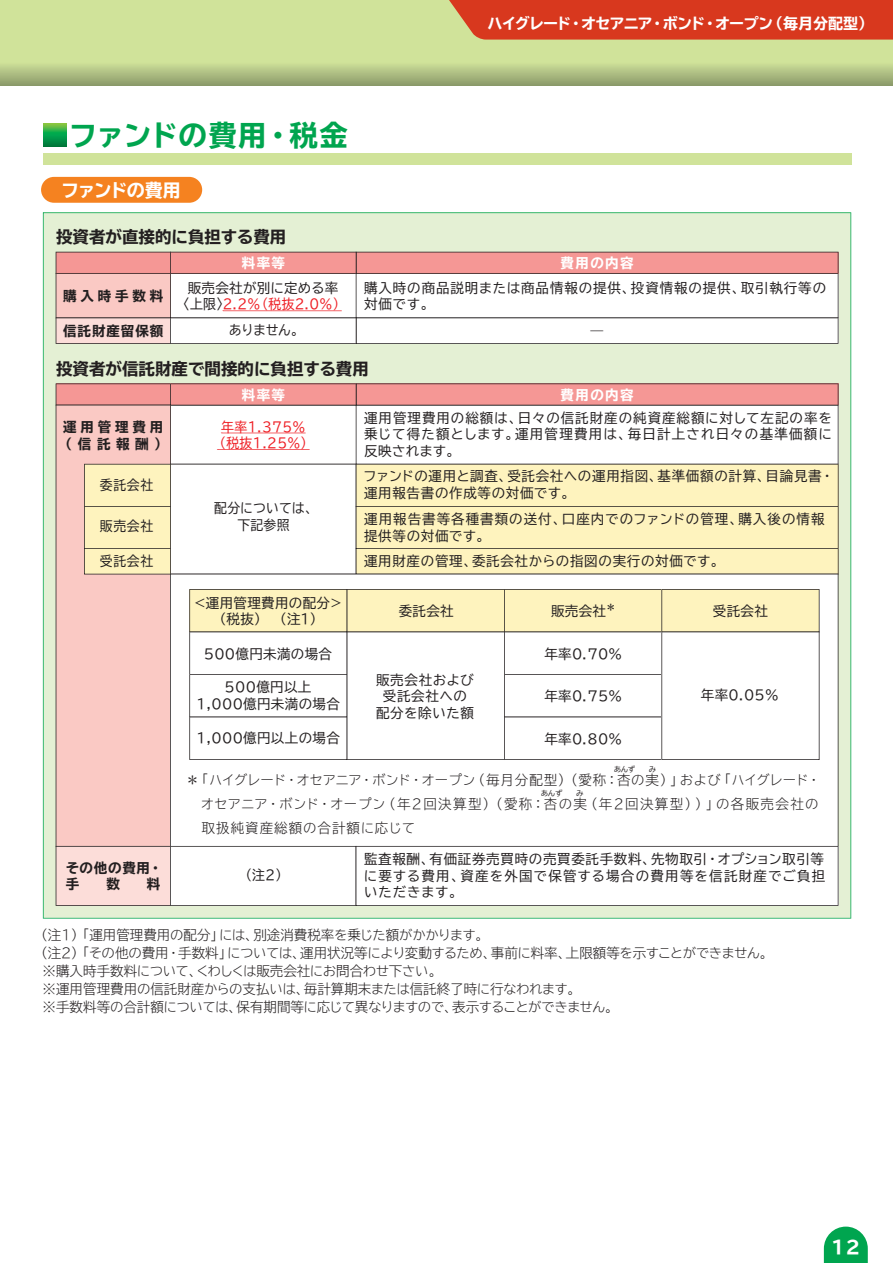
<style>
.page{position:relative;width:893px;height:1263px;background:#fff}
.page>*{position:absolute;margin:0;border:0;box-sizing:border-box;transform-origin:0 0}
.t1{font:700 expanded 28.5px "TBUD Go Std";letter-spacing:.02em;color:#00a54f}
.t2{font:700 expanded 18px "TBUD Go Std";letter-spacing:-.06em;color:#fff}
.t3{font:700 expanded 18px "TBUD Go Std";letter-spacing:-.03em;color:#fff}
.t4{font:700 expanded 16.5px "TBUD Go Std";color:#231f20}
.t5{font:700 expanded 15px "TBUD Go Std";letter-spacing:-.05em;color:#fff}
.t6{font:13.5px/16.5px "TBUD Go Std";letter-spacing:.05em;color:#231f20}
.t7{font:300 13.5px/24px "TBUD Go Std Super";letter-spacing:.06em;color:#231f20}
.t8{font:300 13.5px "TBUD Go Std Super";letter-spacing:-.01em;color:#231f20}
.t9{font:300 13.5px "TBUD Go Std Super";letter-spacing:-.03em;color:#231f20}
.t10{font:13.5px/16.5px "TBUD Go Std";letter-spacing:.025em;color:#231f20;text-align:center}
.t11{font:13.5px/16.5px "TBUD Go Std";letter-spacing:.075em;color:#231f20}
.t12{font:700 expanded 13.5px/16.5px "TBUD Go Std";letter-spacing:.285em;color:#231f20;text-align:center}
.t13{font:13.5px "TBUD Go Std";letter-spacing:.05em;color:#231f20;scale:.95 1}
.t14{font:13.5px/16.5px "TBUD Go Std";letter-spacing:.025em;color:#ee1d23;text-align:center;scale:.95 1}
.t15{font:700 expanded 13.5px "TBUD Go Std";letter-spacing:.1em;color:#fff}
.t16{font:13.5px/16.5px "TBUD Go Std";letter-spacing:.015em;color:#231f20;text-align:center;scale:.95 1}
.t17{font:700 expanded 13.5px "TBUD Go Std";letter-spacing:.07em;color:#231f20}
.t18{font:7.5px "TBUD Go Std";letter-spacing:-.06em;color:#231f20}
.s1{color:#ee1d23}
</style>
<div class="page">
<svg style="left:824px;top:1226px;width:44px;height:37px;background:#25b268"></svg>
<div style="left:0;top:0;width:893px;height:85px;background:#d0e39a"></div>
<hr style="left:0;top:85px;width:893px;height:1px;background:#8a9969">
<svg style="left:0;top:65px;width:893px;height:20px;background:#a9b97f"></svg>
<div style="left:449px;top:0;width:444px;height:40px;background:#d8381e"></div>
<div style="left:43px;top:212px;width:808px;height:706px;background:#e4f0d4"></div>
<div style="left:56px;top:574px;width:114px;height:272px;background:#fac9c4"></div>
<svg style="left:170px;top:574px;width:668px;height:272px"></svg>
<svg style="left:56px;top:846px;width:782px;height:60px"></svg>
<div style="left:43px;top:153px;width:809px;height:12px;background:#d0e39a"></div>
<svg style="left:189px;top:589px;width:630px;height:171px"></svg>
<div style="left:41px;top:177px;width:161px;height:26px;background:#f58220;border-radius:13px"></div>
<svg style="left:56px;top:252px;width:782px;height:92px"></svg>
<svg style="left:56px;top:383px;width:782px;height:191px"></svg>
<svg style="left:43px;top:123px;width:23px;height:23px"></svg>
<h1 class="t1" style="left:69px;top:119px;width:281px">ファンドの費用・税金</h1>
<h2 class="t2" style="left:61px;top:180px;width:121px">ファンドの費用</h2>
<p class="t5" style="left:487px;top:15px;width:387px">ハイグレード・オセアニア・ボンド・オープン（毎月分配型）</p>
<p class="t4" style="left:56px;top:228px;width:232px">投資者が直接的に負担する費用</p>
<p class="t10" style="left:177px;top:279px;width:170px">販売会社が別に定める率<br>〈上限〉<span class="s1">2.2％（税抜2.0％）</span></p>
<p class="t13" style="left:229px;top:319px;width:80px">ありません。</p>
<p class="t15" style="left:242px;top:255px;width:45px">料率等</p>
<p class="t15" style="left:561px;top:255px;width:74px">費用の内容</p>
<p class="t6" style="left:364px;top:279px;width:463px">購入時の商品説明または商品情報の提供、投資情報の提供、取引執行等の対価です。</p>
<p class="t13" style="left:590px;top:320px;width:15px">―</p>
<p class="t4" style="left:56px;top:359px;width:314px">投資者が信託財産で間接的に負担する費用</p>
<p class="t12" style="left:63px;top:288px;width:102px">購入時手数料</p>
<p class="t17" style="left:63px;top:323px;width:102px">信託財産留保額</p>
<p class="t12" style="left:59px;top:419px;width:110px">運用管理費用（信託報酬）</p>
<p class="t13" style="left:100px;top:474px;width:58px">委託会社</p>
<p class="t13" style="left:100px;top:515px;width:58px">販売会社</p>
<p class="t13" style="left:100px;top:550px;width:58px">受託会社</p>
<p class="t12" style="left:66px;top:860px;width:98px;text-align:left">その他の費用・手</p>
<p class="t12" style="left:106px;top:876px;width:15px">数</p>
<p class="t12" style="left:147px;top:876px;width:15px">料</p>
<p class="t15" style="left:242px;top:387px;width:45px">料率等</p>
<p class="t15" style="left:561px;top:387px;width:74px">費用の内容</p>
<p class="t6" style="left:364px;top:409px;width:469px;text-align:justify">運用管理費用の総額は、日々の信託財産の純資産総額に対して左記の率を乗じて得た額とします。運用管理費用は、毎日計上され日々の基準価額に反映されます。</p>
<p class="t14" style="left:213px;top:418px;width:107px">年率1.375％<br>（税抜1.25％）</p>
<p class="t16" style="left:214px;top:500px;width:111px">配分については、下記参照</p>
<p class="t10" style="left:193px;top:594px;width:151px">＜運用管理費用の配分＞（税抜）　（注１）</p>
<p class="t10" style="left:204px;top:645px;width:130px">500億円未満の場合</p>
<p class="t10" style="left:196px;top:678px;width:145px">500億円以上<br>1,000億円未満の場合</p>
<p class="t10" style="left:196px;top:730px;width:145px">1,000億円以上の場合</p>
<p class="t6" style="left:363px;top:468px;width:472px">ファンドの運用と調査、受託会社への運用指図、基準価額の計算、目論見書・運用報告書の作成等の対価です。</p>
<p class="t11" style="left:364px;top:511px;width:462px">運用報告書等各種書類の送付、口座内でのファンドの管理、購入後の情報提供等の対価です。</p>
<p class="t6" style="left:364px;top:552px;width:362px">運用財産の管理、委託会社からの指図の実行の対価です。</p>
<p class="t6" style="left:399px;top:602px;width:57px">委託会社</p>
<p class="t6" style="left:376px;top:671px;width:100px;text-align:center">販売会社および受託会社への配分を除いた額</p>
<p class="t6" style="left:551px;top:602px;width:66px">販売会社<sup>＊</sup></p>
<p class="t6" style="left:713px;top:602px;width:57px">受託会社</p>
<p class="t6" style="left:544px;top:645px;width:79px">年率0.70％</p>
<p class="t6" style="left:544px;top:687px;width:79px">年率0.75％</p>
<p class="t6" style="left:701px;top:687px;width:79px">年率0.05％</p>
<p class="t6" style="left:544px;top:730px;width:79px">年率0.80％</p>
<p class="t18" style="left:614px;top:763px;width:23px">あんず</p>
<p class="t18" style="left:649px;top:763px;width:9px">み</p>
<p class="t7" style="left:201px;top:767px;width:621px;text-indent:-15px">＊「ハイグレード・オセアニア・ボンド・オープン（毎月分配型）（愛称：杏の実）」および「ハイグレード・オセアニア・ボンド・オープン（年2回決算型）（愛称：杏の実（年2回決算型））」の各販売会社の取扱純資産総額の合計額に応じて</p>
<p class="t18" style="left:541px;top:787px;width:23px">あんず</p>
<p class="t18" style="left:576px;top:787px;width:9px">み</p>
<p class="t13" style="left:239px;top:863px;width:53px">（注２）</p>
<p class="t6" style="left:364px;top:851px;width:463px;text-align:justify">監査報酬、有価証券売買時の売買委託手数料、先物取引・オプション取引等に要する費用、資産を外国で保管する場合の費用等を信託財産でご負担いただきます。</p>
<p class="t8" style="left:34px;top:924px;width:456px">（注1）「運用管理費用の配分」には、別途消費税率を乗じた額がかかります。</p>
<p class="t9" style="left:34px;top:942px;width:740px">（注２）「その他の費用・手数料」については、運用状況等により変動するため、事前に料率、上限額等を示すことができません。</p>
<p class="t8" style="left:43px;top:960px;width:401px">※購入時手数料について、くわしくは販売会社にお問合わせ下さい。</p>
<p class="t8" style="left:43px;top:978px;width:540px">※運用管理費用の信託財産からの支払いは、毎計算期末または信託終了時に行なわれます。</p>
<p class="t9" style="left:43px;top:996px;width:578px">※手数料等の合計額については、保有期間等に応じて異なりますので、表示することができません。</p>
<h2 class="t3" style="left:831px;top:1237px;width:31px">12</h2>
</div>
